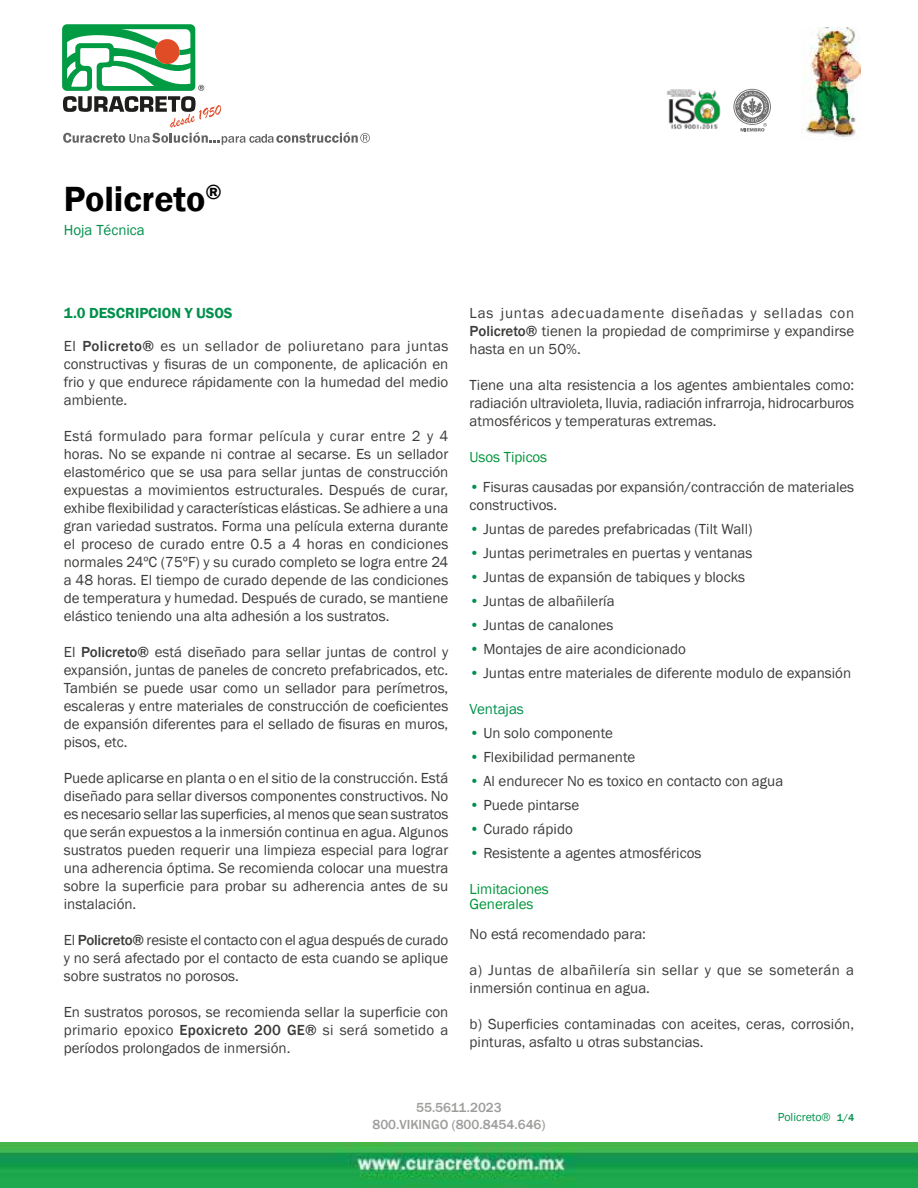
<style>
.page{position:relative;width:918px;height:1188px;background:#fff}
.page>*{position:absolute;margin:0;border:0;box-sizing:border-box;transform-origin:0 0}
.t1{font:600 36px "Franklin Gothic";color:#000}
.t2{font:15px/18px "Franklin Gothic";color:#3c3c3b;text-align:justify}
.t3{font:15px/18px "Franklin Gothic";letter-spacing:.02em;color:#3c3c3b}
.t4{font:15px/15px "Franklin Gothic";letter-spacing:-.005em;color:#00953a}
.t5{font:15px "Franklin Gothic";color:#00914c}
.t6{font:600 15px "Franklin Gothic";letter-spacing:-.005em;color:#00914c}
.t7{font:500 13.5px/16.2px "Franklin Gothic";color:#9d9d9c;text-align:center}
.t8{font:12px "Franklin Gothic";color:#00914c}
.s1{font-weight:500}
.s2{color:#00914c}
.s3{font-weight:500;font-size:10.5px}
</style>
<div class="page">
<img style="left:803px;top:27px;width:58px;height:113px">
<img style="left:0;top:1143px;width:918px;height:45px">
<svg style="left:62px;top:24px;width:308px;height:121px"></svg>
<svg style="left:851px;top:118px;width:4px;height:4px"></svg>
<img style="left:666px;top:89px;width:55px;height:40px">
<svg style="left:733px;top:89px;width:38px;height:43px"></svg>
<h1 class="t1" style="left:64px;top:177px;width:159px">Policreto<sup>®</sup></h1>
<p class="t5" style="left:64px;top:221px;width:83px">Hoja Técnica</p>
<p class="t6" style="left:64px;top:304px;width:170px">1.0 DESCRIPCION Y USOS</p>
<p class="t2" style="left:64px;top:337px;width:386px">El <span class="s1">Policreto®</span> es un sellador de poliuretano para juntas constructivas y fisuras de un componente, de aplicación en frio y que endurece rápidamente con la humedad del medio ambiente.</p>
<p class="t2" style="left:64px;top:427px;width:386px">Está formulado para formar película y curar entre 2 y 4 horas. No se expande ni contrae al secarse. Es un sellador elastomérico que se usa para sellar juntas de construcción expuestas a movimientos estructurales. Después de curar, exhibe flexibilidad y características elásticas. Se adhiere a una gran variedad sustratos. Forma una película externa durante el proceso de curado entre 0.5 a 4 horas en condiciones normales 24ºC (75ºF) y su curado completo se logra entre 24 a 48 horas. El tiempo de curado depende de las condiciones de temperatura y humedad. Después de curado, se mantiene elástico teniendo una alta adhesión a los sustratos.</p>
<p class="t2" style="left:64px;top:643px;width:386px">El <span class="s1">Policreto®</span> está diseñado para sellar juntas de control y expansión, juntas de paneles de concreto prefabricados, etc.<br>También se puede usar como un sellador para perímetros, escaleras y entre materiales de construcción de coeficientes de expansión diferentes para el sellado de fisuras en muros, pisos, etc.</p>
<p class="t2" style="left:64px;top:769px;width:386px">Puede aplicarse en planta o en el sitio de la construcción. Está diseñado para sellar diversos componentes constructivos. No es necesario sellar las superficies, al menos que sean sustratos que serán expuestos a la inmersión continua en agua. Algunos sustratos pueden requerir una limpieza especial para lograr una adherencia óptima. Se recomienda colocar una muestra sobre la superficie para probar su adherencia antes de su instalación.</p>
<p class="t2" style="left:64px;top:931px;width:386px">El <span class="s1">Policreto®</span> resiste el contacto con el agua después de curado y no será afectado por el contacto de esta cuando se aplique sobre sustratos no porosos.</p>
<p class="t2" style="left:64px;top:1003px;width:386px">En sustratos porosos, se recomienda sellar la superficie con primario epoxico <span class="s1">Epoxicreto 200 GE®</span> si será sometido a períodos prolongados de inmersión.</p>
<p class="t2" style="left:470px;top:304px;width:386px">Las juntas adecuadamente diseñadas y selladas con <span class="s1">Policreto®</span> tienen la propiedad de comprimirse y expandirse hasta en un 50%.</p>
<p class="t2" style="left:470px;top:376px;width:386px">Tiene una alta resistencia a los agentes ambientales como: radiación ultravioleta, lluvia, radiación infrarroja, hidrocarburos atmosféricos y temperaturas extremas.</p>
<p class="t4" style="left:470px;top:450px;width:79px">Usos Tipicos</p>
<p class="t2" style="left:470px;top:478px;width:386px"><span class="s2">•</span> Fisuras causadas por expansión/contracción de materiales constructivos.</p>
<p class="t2" style="left:470px;top:520px;width:284px"><span class="s2">•</span> Juntas de paredes prefabricadas (Tilt Wall)</p>
<p class="t2" style="left:470px;top:544px;width:284px"><span class="s2">•</span> Juntas perimetrales en puertas y ventanas</p>
<p class="t2" style="left:470px;top:568px;width:277px"><span class="s2">•</span> Juntas de expansión de tabiques y blocks</p>
<p class="t2" style="left:470px;top:592px;width:147px"><span class="s2">•</span> Juntas de albañilería</p>
<p class="t2" style="left:470px;top:616px;width:145px"><span class="s2">•</span> Juntas de canalones</p>
<p class="t2" style="left:470px;top:640px;width:218px"><span class="s2">•</span> Montajes de aire acondicionado</p>
<p class="t2" style="left:470px;top:664px;width:383px"><span class="s2">•</span> Juntas entre materiales de diferente modulo de expansión</p>
<p class="t5" style="left:470px;top:700px;width:56px">Ventajas</p>
<p class="t2" style="left:470px;top:724px;width:145px"><span class="s2">•</span> Un solo componente</p>
<p class="t2" style="left:470px;top:748px;width:167px"><span class="s2">•</span> Flexibilidad permanente</p>
<p class="t2" style="left:470px;top:772px;width:315px"><span class="s2">•</span> Al endurecer No es toxico en contacto con agua</p>
<p class="t2" style="left:470px;top:796px;width:111px"><span class="s2">•</span> Puede pintarse</p>
<p class="t2" style="left:470px;top:820px;width:105px"><span class="s2">•</span> Curado rápido</p>
<p class="t2" style="left:470px;top:844px;width:233px"><span class="s2">•</span> Resistente a agentes atmosféricos</p>
<p class="t4" style="left:470px;top:882px;width:81px">Limitaciones<br>Generales</p>
<p class="t2" style="left:470px;top:925px;width:178px">No está recomendado para:</p>
<p class="t3" style="left:470px;top:961px;width:386px">a) Juntas de albañilería sin sellar y que se someterán a inmersión continua en agua.</p>
<p class="t2" style="left:470px;top:1015px;width:386px">b) Superficies contaminadas con aceites, ceras, corrosión, pinturas, asfalto u otras substancias.</p>
<p class="t7" style="left:372px;top:1100px;width:175px">55.5611.2023<br>800.VIKINGO (800.8454.646)</p>
<p class="t8" style="left:778px;top:1110px;width:78px">Policreto® <span class="s3">1/4</span></p>
</div>
